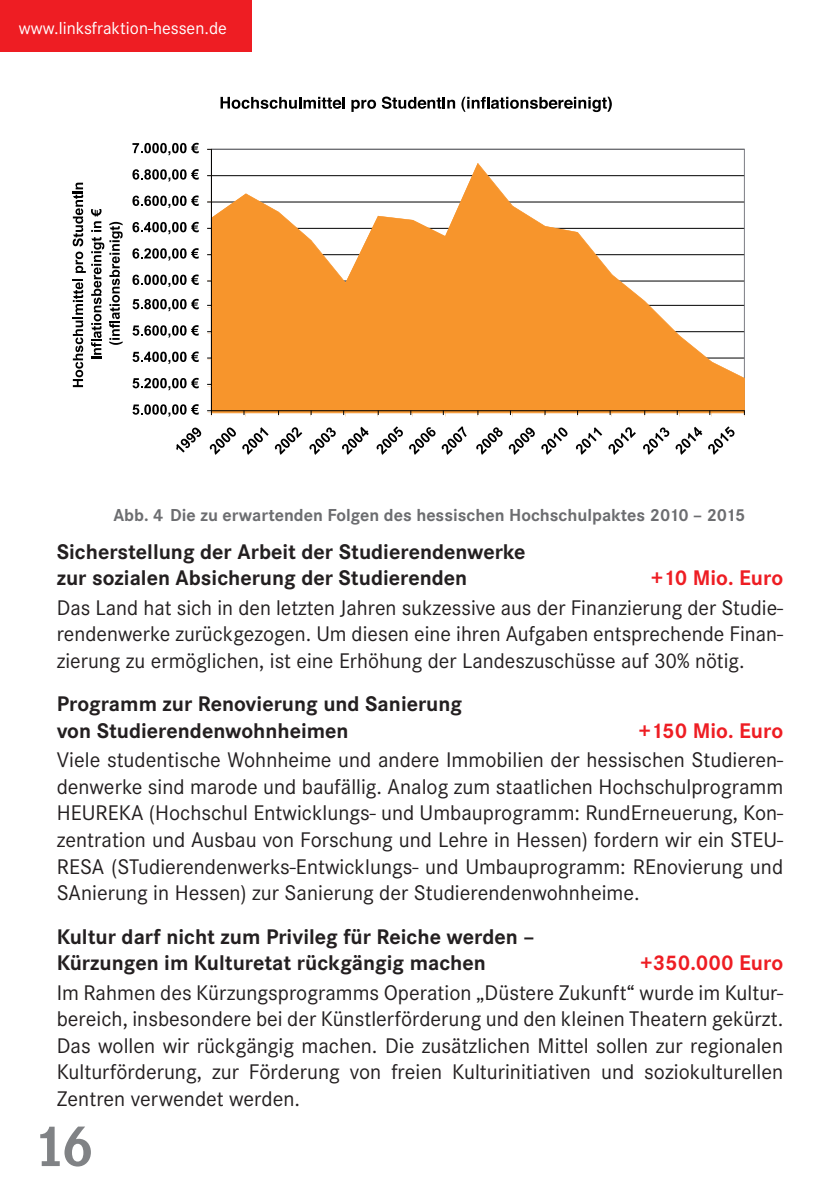
<style>
.page{position:relative;width:840px;height:1191px;background:#fff}
.page>*{position:absolute;margin:0;border:0;box-sizing:border-box;transform-origin:0 0}
.t1{font:700 60px "Corporate E";color:#808285}
.t2{font:22px/26.6px "Corporate S";color:#231f20;text-align:justify}
.t3{font:700 22px/26.6px "Corporate S";color:#231f20}
.t4{font:700 22px "Corporate S";color:#ee1d23}
.t5{font:700 18px "Corporate S";color:#6c6d70}
.t6{font:18px "Corporate S";color:#fff}
</style>
<div class="page">
<div style="left:0;top:0;width:251px;height:51px;background:#ee1d23"></div>
<hr style="left:211px;top:149px;width:533px;height:1px;background:#7c7d83">
<hr style="left:743px;top:149px;width:1px;height:262px;background:#7c7d83">
<div style="left:212px;top:378px;width:531px;height:34px;background:#f7952c"></div>
<hr style="left:743px;top:378px;width:1px;height:35px;background:#f7952c">
<hr style="left:711px;top:412px;width:33px;height:1px;background:#f7952c">
<hr style="left:678px;top:412px;width:33px;height:1px;background:#f7952c">
<hr style="left:644px;top:412px;width:35px;height:1px;background:#f7952c">
<hr style="left:611px;top:412px;width:33px;height:1px;background:#f7952c">
<hr style="left:577px;top:412px;width:35px;height:1px;background:#f7952c">
<hr style="left:544px;top:412px;width:33px;height:1px;background:#f7952c">
<hr style="left:512px;top:412px;width:33px;height:1px;background:#f7952c">
<hr style="left:477px;top:412px;width:35px;height:1px;background:#f7952c">
<hr style="left:445px;top:412px;width:33px;height:1px;background:#f7952c">
<hr style="left:412px;top:412px;width:33px;height:1px;background:#f7952c">
<hr style="left:378px;top:412px;width:35px;height:1px;background:#f7952c">
<hr style="left:345px;top:412px;width:33px;height:1px;background:#f7952c">
<hr style="left:311px;top:412px;width:35px;height:1px;background:#f7952c">
<hr style="left:278px;top:412px;width:33px;height:1px;background:#f7952c">
<hr style="left:246px;top:412px;width:33px;height:1px;background:#f7952c">
<hr style="left:211px;top:412px;width:35px;height:1px;background:#f7952c">
<hr style="left:211px;top:149px;width:1px;height:262px;background:#000">
<svg style="left:207px;top:163px;width:537px;height:215px"></svg>
<hr style="left:211px;top:410px;width:533px;height:1px;background:#000">
<svg style="left:207px;top:410px;width:5px;height:5px"></svg>
<svg style="left:220px;top:97px;width:124px;height:12px"></svg>
<svg style="left:351px;top:97px;width:104px;height:15px"></svg>
<svg style="left:461px;top:97px;width:150px;height:15px"></svg>
<svg style="left:132px;top:404px;width:67px;height:13px"></svg>
<svg style="left:132px;top:378px;width:67px;height:12px"></svg>
<svg style="left:132px;top:351px;width:67px;height:13px"></svg>
<svg style="left:132px;top:325px;width:67px;height:13px"></svg>
<svg style="left:132px;top:299px;width:67px;height:12px"></svg>
<svg style="left:132px;top:274px;width:67px;height:13px"></svg>
<svg style="left:132px;top:248px;width:67px;height:13px"></svg>
<svg style="left:132px;top:222px;width:67px;height:12px"></svg>
<svg style="left:132px;top:195px;width:67px;height:13px"></svg>
<svg style="left:132px;top:169px;width:67px;height:13px"></svg>
<svg style="left:132px;top:143px;width:67px;height:12px"></svg>
<svg style="left:176px;top:427px;width:25px;height:25px"></svg>
<svg style="left:209px;top:427px;width:27px;height:28px"></svg>
<svg style="left:242px;top:427px;width:26px;height:28px"></svg>
<svg style="left:274px;top:427px;width:28px;height:28px"></svg>
<svg style="left:309px;top:427px;width:26px;height:28px"></svg>
<svg style="left:342px;top:427px;width:26px;height:28px"></svg>
<svg style="left:376px;top:426px;width:27px;height:29px"></svg>
<svg style="left:409px;top:427px;width:26px;height:28px"></svg>
<svg style="left:441px;top:426px;width:25px;height:29px"></svg>
<svg style="left:476px;top:427px;width:26px;height:28px"></svg>
<svg style="left:508px;top:427px;width:26px;height:28px"></svg>
<svg style="left:541px;top:427px;width:26px;height:28px"></svg>
<svg style="left:575px;top:427px;width:27px;height:28px"></svg>
<svg style="left:608px;top:427px;width:27px;height:28px"></svg>
<svg style="left:643px;top:427px;width:26px;height:28px"></svg>
<svg style="left:675px;top:426px;width:59px;height:29px"></svg>
<svg style="left:73px;top:183px;width:50px;height:204px"></svg>
<p class="t6" style="left:19px;top:18px;width:209px">www.linksfraktion-hessen.de</p>
<p class="t5" style="left:113px;top:504px;width:633px">Abb. 4 Die zu erwartenden Folgen des hessischen Hochschulpaktes 2010 – 2015</p>
<p class="t3" style="left:57px;top:538px;width:470px">Sicherstellung der Arbeit der Studierendenwerke zur sozialen Absicherung der Studierenden</p>
<p class="t4" style="left:650px;top:565px;width:134px">+10 Mio. Euro</p>
<p class="t2" style="left:57px;top:594px;width:727px">Das Land hat sich in den letzten Jahren sukzessive aus der Finanzierung der Studie&shy;rendenwerke zurückgezogen. Um diesen eine ihren Aufgaben entsprechende Finan&shy;zierung zu ermöglichen, ist eine Erhöhung der Landeszuschüsse auf 30% nötig.</p>
<p class="t3" style="left:57px;top:691px;width:406px">Programm zur Renovierung und Sanierung von Studierendenwohnheimen</p>
<p class="t4" style="left:638px;top:718px;width:146px">+150 Mio. Euro</p>
<p class="t2" style="left:57px;top:747px;width:727px">Viele studentische Wohnheime und andere Immobilien der hessischen Studieren&shy;denwerke sind marode und baufällig. Analog zum staatlichen Hochschulprogramm HEUREKA (Hochschul Entwicklungs- und Umbauprogramm: RundErneuerung, Kon&shy;zentration und Ausbau von Forschung und Lehre in Hessen) fordern wir ein STEU-RESA (STudierendenwerks-Entwicklungs- und Umbauprogramm: REnovierung und SAnierung in Hessen) zur Sanierung der Studierendenwohnheime.</p>
<p class="t3" style="left:57px;top:923px;width:479px">Kultur darf nicht zum Privileg für Reiche werden –<br>Kürzungen im Kulturetat rückgängig machen</p>
<p class="t4" style="left:639px;top:950px;width:144px">+350.000 Euro</p>
<p class="t2" style="left:57px;top:979px;width:727px">Im Rahmen des Kürzungsprogramms Operation „Düstere Zukunft“ wurde im Kultur&shy;bereich, insbesondere bei der Künstlerförderung und den kleinen Theatern gekürzt.<br>Das wollen wir rückgängig machen. Die zusätzlichen Mittel sollen zur regionalen Kulturförderung, zur Förderung von freien Kulturinitiativen und soziokulturellen Zentren verwendet werden.</p>
<h1 class="t1" style="left:34px;top:1112px;width:60px">16</h1>
</div>
